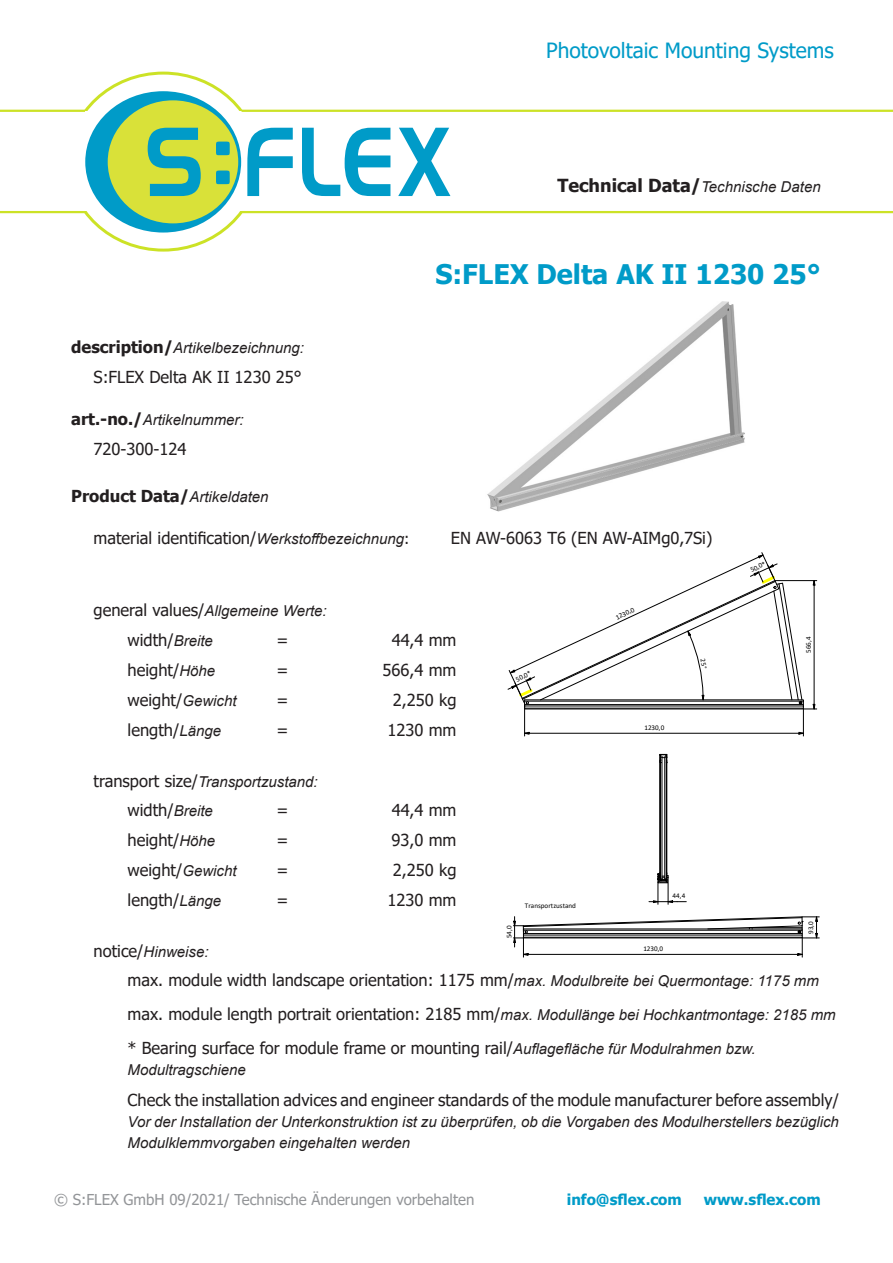
<style>
.page{position:relative;width:893px;height:1263px;background:#fff}
.page>*{position:absolute;margin:0;border:0;box-sizing:border-box;transform-origin:0 0}
.t1{font:700 27px "Tahoma";color:#009bc8}
.t2{font:21px "Tahoma";color:#009bc8}
.t3{font:16.5px "Tahoma";color:#231f20}
.t4{font:700 16.5px "Tahoma";color:#231f20}
.t5{font:italic 15px/21px "Arial";color:#231f20}
.t6{font:15px "Tahoma";color:#939598}
.t7{font:700 15px "Tahoma";color:#009bc8}
.t8{font:7.2px "Calibri";letter-spacing:.005em;color:#000}
.s1{font-family:"Tahoma";font-weight:700;font-style:normal;font-size:18px}
.s2{font-family:"Tahoma";font-weight:700;font-style:normal;font-size:16.5px}
.s3{font-family:"Arial";font-weight:400;font-style:italic;font-size:15px}
.s4{font-family:"Arial";font-style:italic;font-size:15px}
.s5{font-size:15px}
.s6{font-family:"Tahoma";font-style:normal;font-size:16.5px}
.s7{font-size:7.05px}
</style>
<div class="page">
<hr style="left:667px;top:754px;width:1px;height:119px;background:#000">
<hr style="left:659px;top:754px;width:1px;height:119px;background:#000">
<hr style="left:660px;top:757px;width:1px;height:122px;background:#000">
<hr style="left:662px;top:757px;width:1px;height:122px;background:#000">
<hr style="left:664px;top:757px;width:1px;height:122px;background:#000">
<hr style="left:666px;top:757px;width:1px;height:122px;background:#000">
<svg style="left:659px;top:753px;width:9px;height:10px"></svg>
<svg style="left:513px;top:916px;width:306px;height:41px"></svg>
<svg style="left:649px;top:872px;width:37px;height:32px"></svg>
<img style="left:487px;top:301px;width:258px;height:211px">
<hr style="left:0;top:110px;width:85px;height:2px;background:#cce226">
<hr style="left:0;top:211px;width:85px;height:2px;background:#cce226">
<hr style="left:242px;top:110px;width:651px;height:2px;background:#cce226">
<hr style="left:242px;top:211px;width:651px;height:2px;background:#cce226">
<div style="left:85px;top:91px;width:156px;height:142px;background:#009bc8;border-radius:50%"></div>
<div style="left:108px;top:100px;width:130px;height:123px;background:#d9e139;border-radius:50%"></div>
<svg style="left:216px;top:171px;width:14px;height:13px"></svg>
<svg style="left:216px;top:142px;width:14px;height:13px"></svg>
<svg style="left:398px;top:128px;width:52px;height:68px"></svg>
<svg style="left:302px;top:128px;width:88px;height:68px"></svg>
<svg style="left:247px;top:128px;width:46px;height:68px"></svg>
<svg style="left:148px;top:128px;width:53px;height:68px"></svg>
<svg style="left:507px;top:552px;width:310px;height:184px"></svg>
<p class="t2" style="left:546px;top:36px;width:289px">Photovoltaic Mounting Systems</p>
<p class="t5" style="left:557px;top:176px;width:265px"><span class="s1">Technical Data/</span>Technische Daten</p>
<p class="t5" style="left:71px;top:337px;width:234px"><span class="s2">description/</span>Artikelbezeichnung:</p>
<p class="t3" style="left:94px;top:365px;width:210px">S:FLEX Delta AK II 1230 25°</p>
<p class="t1" style="left:435px;top:256px;width:387px">S:FLEX Delta AK II 1230 25°</p>
<p class="t5" style="left:71px;top:410px;width:174px"><span class="s2">art.-no./</span>Artikelnummer:</p>
<p class="t3" style="left:94px;top:438px;width:95px">720-300-124</p>
<p class="t4" style="left:71px;top:484px;width:199px">Product Data/<span class="s3">Artikeldaten</span></p>
<p class="t3" style="left:94px;top:527px;width:317px">material identification/<span class="s4">Werkstoffbezeichnung</span><span class="s5">:</span></p>
<p class="t3" style="left:451px;top:527px;width:263px">EN AW-6063 T6 (EN AW-AIMg0,7Si)</p>
<p class="t5" style="left:94px;top:601px;width:235px"><span class="s6">general values/</span>Allgemeine Werte:</p>
<p class="t3" style="left:276px;top:629px;width:14px">=</p>
<p class="t3" style="left:276px;top:659px;width:14px">=</p>
<p class="t3" style="left:276px;top:689px;width:14px">=</p>
<p class="t3" style="left:276px;top:718px;width:14px">=</p>
<p class="t3" style="left:128px;top:629px;width:87px">width/<span class="s4">Breite</span></p>
<p class="t3" style="left:128px;top:659px;width:89px">height/<span class="s4">Höhe</span></p>
<p class="t3" style="left:128px;top:689px;width:111px">weight/<span class="s4">Gewicht</span></p>
<p class="t3" style="left:128px;top:718px;width:95px">length/<span class="s4">Länge</span></p>
<p class="t5" style="left:94px;top:771px;width:226px"><span class="s6">transport size/</span>Transportzustand:</p>
<p class="t3" style="left:276px;top:799px;width:14px">=</p>
<p class="t3" style="left:276px;top:829px;width:14px">=</p>
<p class="t3" style="left:276px;top:859px;width:14px">=</p>
<p class="t3" style="left:276px;top:888px;width:14px">=</p>
<p class="t3" style="left:128px;top:799px;width:87px">width/<span class="s4">Breite</span></p>
<p class="t3" style="left:128px;top:829px;width:89px">height/<span class="s4">Höhe</span></p>
<p class="t3" style="left:128px;top:859px;width:111px">weight/<span class="s4">Gewicht</span></p>
<p class="t3" style="left:128px;top:888px;width:95px">length/<span class="s4">Länge</span></p>
<p class="t3" style="left:392px;top:629px;width:66px">44,4 mm</p>
<p class="t3" style="left:383px;top:659px;width:75px">566,4 mm</p>
<p class="t3" style="left:393px;top:689px;width:65px">2,250 kg</p>
<p class="t3" style="left:388px;top:718px;width:70px">1230 mm</p>
<p class="t3" style="left:392px;top:799px;width:66px">44,4 mm</p>
<p class="t3" style="left:392px;top:829px;width:66px">93,0 mm</p>
<p class="t3" style="left:393px;top:859px;width:65px">2,250 kg</p>
<p class="t3" style="left:388px;top:888px;width:70px">1230 mm</p>
<p class="t8" style="left:514px;top:675px;width:18px;rotate:-25deg">50,0<span class="s7">*</span></p>
<p class="t8" style="left:614px;top:613px;width:21px;rotate:-25deg">1230,0</p>
<p class="t8" style="left:644px;top:723px;width:21px">1230,0</p>
<p class="t8" style="left:504px;top:938px;width:14px;rotate:-90deg">54,0</p>
<p class="t8" style="left:525px;top:901px;width:53px">Transportzustand</p>
<p class="t8" style="left:673px;top:891px;width:14px">44,4</p>
<p class="t8" style="left:749px;top:565px;width:18px;rotate:-25deg">50,0<span class="s7">*</span></p>
<p class="t8" style="left:803px;top:653px;width:18px;rotate:-90deg">566,4</p>
<p class="t8" style="left:806px;top:934px;width:14px;rotate:-90deg">93,0</p>
<p class="t5" style="left:94px;top:941px;width:117px"><span class="s6">notice/</span>Hinweise:</p>
<p class="t3" style="left:128px;top:969px;width:693px">max. module width landscape orientation: 1175 mm/<span class="s4">max. Modulbreite bei Quermontage: 1175 mm</span></p>
<p class="t8" style="left:643px;top:944px;width:21px">1230,0</p>
<p class="t3" style="left:128px;top:1003px;width:710px">max. module length portrait orientation: 2185 mm/<span class="s4">max. Modullänge bei Hochkantmontage: 2185 mm</span></p>
<p class="t3" style="left:128px;top:1037px;width:630px">* Bearing surface for module frame or mounting rail/<span class="s4">Auflagefläche für Modulrahmen bzw.</span></p>
<p class="t5" style="left:128px;top:1060px;width:120px">Modultragschiene</p>
<p class="t3" style="left:128px;top:1088px;width:713px">Check the installation advices and engineer standards of the module manufacturer before assembly/</p>
<p class="t5" style="left:128px;top:1111px;width:713px">Vor der Installation der Unterkonstruktion ist zu überprüfen, ob die Vorgaben des Modulherstellers bezüglich<br>Modulklemmvorgaben eingehalten werden</p>
<p class="t6" style="left:54px;top:1189px;width:422px">© S:FLEX GmbH 09/2021/ Technische Änderungen vorbehalten</p>
<p class="t7" style="left:567px;top:1188px;width:117px">info@sflex.com</p>
<p class="t7" style="left:704px;top:1188px;width:118px">www.sflex.com</p>
</div>
